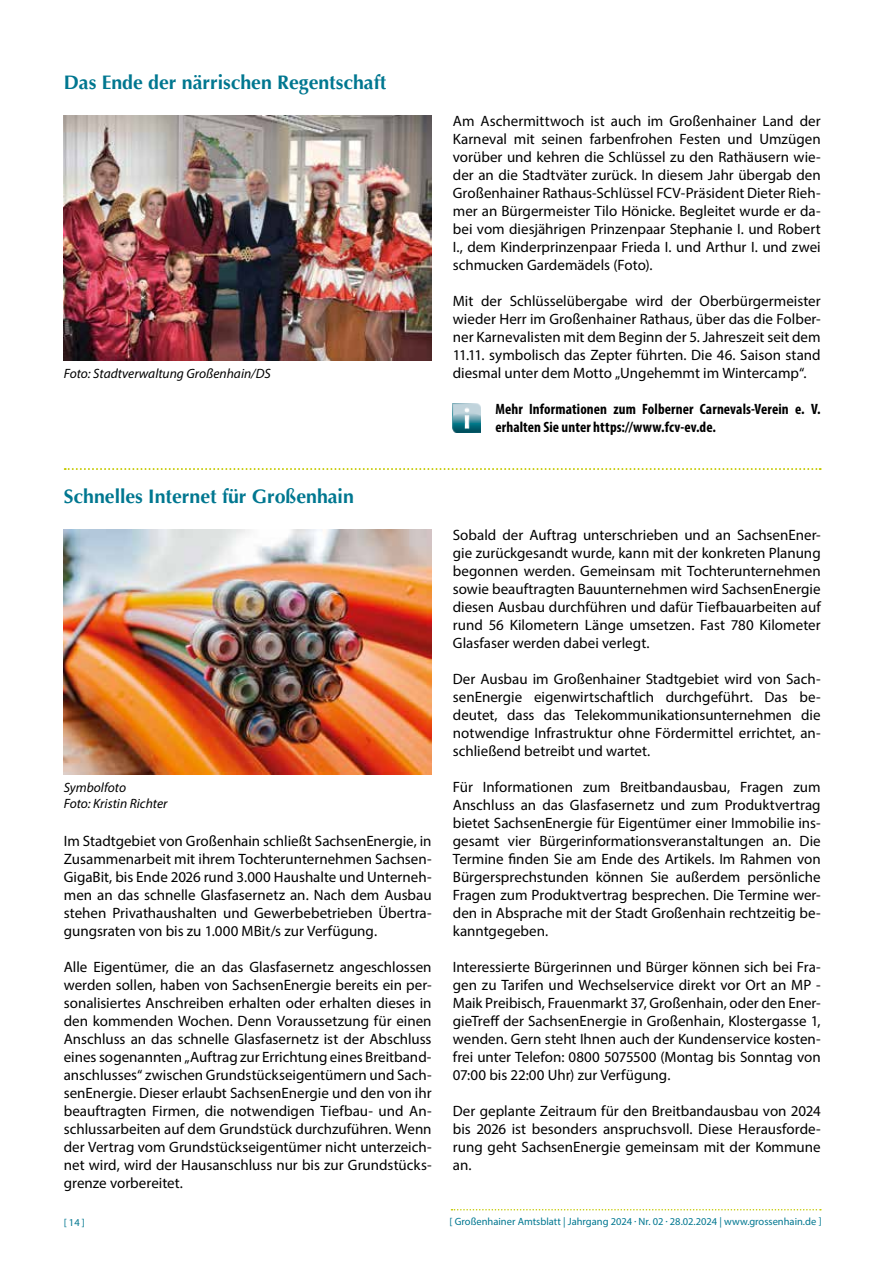
<style>
.page{position:relative;width:893px;height:1263px;background:#fff}
.page>*{position:absolute;margin:0;border:0;box-sizing:border-box;transform-origin:0 0}
.t1{font:700 19.5px "Optima";color:#007790}
.t2{font:15px/18px "Myriad Pro";color:#000;text-align:justify}
.t3{font:700 condensed 15px/18px "Myriad Pro";letter-spacing:.005em;color:#000}
.t4{font:italic 13.5px/16.5px "Myriad Pro";color:#000}
.t5{font:10.5px "Myriad Pro";color:#007790}
.s1{font-weight:700}
</style>
<div class="page">
<svg style="left:451px;top:1209px;width:370px;height:1px"></svg>
<img style="left:64px;top:116px;width:368px;height:244px">
<img style="left:453px;top:404px;width:28px;height:28px">
<svg style="left:65px;top:468px;width:756px;height:2px"></svg>
<img style="left:64px;top:530px;width:368px;height:245px">
<h1 class="t1" style="left:64px;top:71px;width:324px">Das Ende der närrischen Regentschaft</h1>
<p class="t4" style="left:64px;top:365px;width:208px">Foto: Stadtverwaltung Großenhain/DS</p>
<h1 class="t1" style="left:64px;top:486px;width:292px">Schnelles Internet für Großenhain</h1>
<p class="t4" style="left:64px;top:779px;width:105px">Symbolfoto<br>Foto: Kristin Richter</p>
<p class="t2" style="left:64px;top:832px;width:369px">Im Stadtgebiet von Großenhain schließt SachsenEnergie, in Zusammenarbeit mit ihrem Tochterunternehmen Sachsen-GigaBit, bis Ende 2026 rund 3.000 Haushalte und Unterneh&shy;men an das schnelle Glasfasernetz an. Nach dem Ausbau stehen Privathaushalten und Gewerbebetrieben Übertra&shy;gungsraten von bis zu 1.000 MBit/s zur Verfügung.</p>
<p class="t2" style="left:64px;top:958px;width:369px">Alle Eigentümer, die an das Glasfasernetz angeschlossen werden sollen, haben von SachsenEnergie bereits ein per&shy;sonalisiertes Anschreiben erhalten oder erhalten dieses in den kommenden Wochen. Denn Voraussetzung für einen Anschluss an das schnelle Glasfasernetz ist der Abschluss eines sogenannten „Auftrag zur Errichtung eines Breitband&shy;anschlusses“ zwischen Grundstückseigentümern und Sach&shy;senEnergie. Dieser erlaubt SachsenEnergie und den von ihr beauftragten Firmen, die notwendigen Tiefbau- und An&shy;schlussarbeiten auf dem Grundstück durchzuführen. Wenn der Vertrag vom Grundstückseigentümer nicht unterzeich&shy;net wird, wird der Hausanschluss nur bis zur Grundstücks&shy;grenze vorbereitet.</p>
<p class="t2" style="left:453px;top:112px;width:369px">Am Aschermittwoch ist auch im Großenhainer Land der Karneval mit seinen farbenfrohen Festen und Umzügen vorüber und kehren die Schlüssel zu den Rathäusern wie&shy;der an die Stadtväter zurück. In diesem Jahr übergab den Großenhainer Rathaus-Schlüssel FCV-Präsident Dieter Rieh&shy;mer an Bürgermeister Tilo Hönicke. Begleitet wurde er da&shy;bei vom diesjährigen Prinzenpaar Stephanie I. und Robert I., dem Kinderprinzenpaar Frieda I. und Arthur I. und zwei schmucken Gardemädels (Foto).</p>
<p class="t2" style="left:453px;top:292px;width:369px">Mit der Schlüsselübergabe wird der Oberbürgermeister wieder Herr im Großenhainer Rathaus, über das die Folber&shy;ner Karnevalisten mit dem Beginn der 5. Jahreszeit seit dem 11.11. symbolisch das Zepter führten. Die 46. Saison stand diesmal unter dem Motto „Ungehemmt im Wintercamp“.</p>
<p class="t3" style="left:495px;top:400px;width:327px">Mehr Informationen zum Folberner Carnevals-Verein e. V. erhalten Sie unter https://www.fcv-ev.de.</p>
<p class="t2" style="left:453px;top:526px;width:369px">Sobald der Auftrag unterschrieben und an SachsenEner&shy;gie zurückgesandt wurde, kann mit der konkreten Planung begonnen werden. Gemeinsam mit Tochterunternehmen sowie beauftragten Bauunternehmen wird SachsenEnergie diesen Ausbau durchführen und dafür Tiefbauarbeiten auf rund 56 Kilometern Länge umsetzen. Fast 780 Kilometer Glasfaser werden dabei verlegt.</p>
<p class="t2" style="left:453px;top:670px;width:369px">Der Ausbau im Großenhainer Stadtgebiet wird von Sach&shy;senEnergie eigenwirtschaftlich durchgeführt. Das be&shy;deutet, dass das Telekommunikationsunternehmen die notwendige Infrastruktur ohne Fördermittel errichtet, an&shy;schließend betreibt und wartet.</p>
<p class="t2" style="left:453px;top:778px;width:369px">Für Informationen zum Breitbandausbau, Fragen zum Anschluss an das Glasfasernetz und zum Produktvertrag bietet SachsenEnergie für Eigentümer einer Immobilie ins&shy;gesamt vier Bürgerinformationsveranstaltungen an. Die Termine finden Sie am Ende des Artikels. Im Rahmen von Bürgersprechstunden können Sie außerdem persönliche Fragen zum Produktvertrag besprechen. Die Termine wer&shy;den in Absprache mit der Stadt Großenhain rechtzeitig be&shy;kanntgegeben.</p>
<p class="t2" style="left:453px;top:958px;width:369px">Interessierte Bürgerinnen und Bürger können sich bei Fra&shy;gen zu Tarifen und Wechselservice direkt vor Ort an MP - Maik Preibisch, Frauenmarkt 37, Großenhain, oder den Ener&shy;gieTreff der SachsenEnergie in Großenhain, Klostergasse 1, wenden. Gern steht Ihnen auch der Kundenservice kosten&shy;frei unter Telefon: 0800 5075500 (Montag bis Sonntag von 07:00 bis 22:00 Uhr) zur Verfügung.</p>
<p class="t2" style="left:453px;top:1102px;width:369px">Der geplante Zeitraum für den Breitbandausbau von 2024 bis 2026 ist besonders anspruchsvoll. Diese Herausforde&shy;rung geht SachsenEnergie gemeinsam mit der Kommune an.</p>
<p class="t5" style="left:64px;top:1215px;width:23px">[ 14 ]</p>
<p class="t5" style="left:450px;top:1214px;width:373px">[ Großenhainer Amtsblatt | Jahrgang 2024 <span class="s1">.</span> Nr. 02 <span class="s1">.</span> 28.02.2024 | www.grossenhain.de ]</p>
</div>
